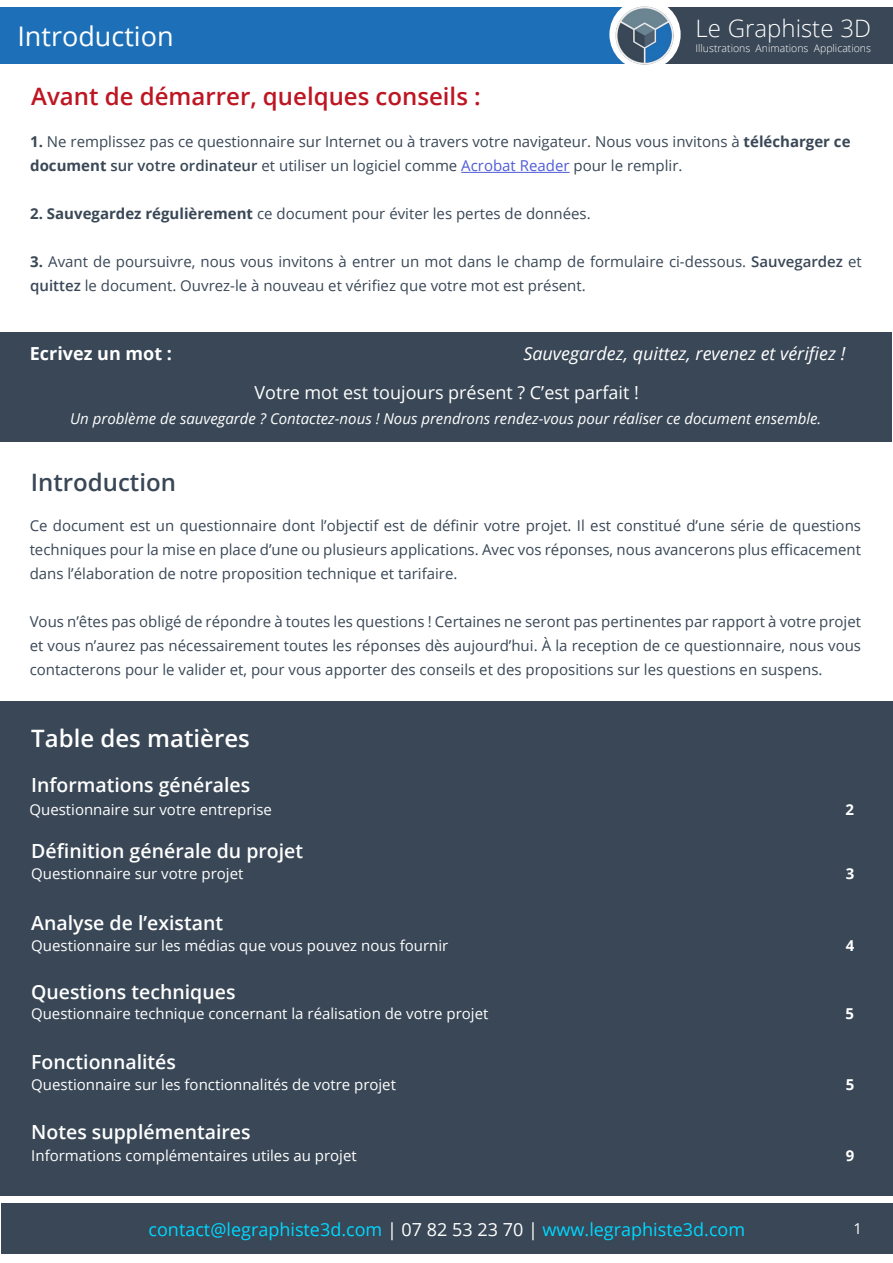
<style>
.page{position:relative;width:893px;height:1263px;background:#fff}
.page>*{position:absolute;margin:0;border:0;box-sizing:border-box;transform-origin:0 0}
.t1{font:27px "Open Sans";color:#fff}
.t2{font:600 24px "Open Sans";color:#bd1622}
.t3{font:600 24px "Open Sans";color:#fff}
.t4{font:300 24px "Open Sans";color:#fff}
.t5{font:600 24px "Open Sans";color:#394756}
.t6{font:600 19.5px "Open Sans";color:#fff}
.t7{font:18px "Open Sans";color:#00d8ff}
.t8{font:18px "Open Sans";color:#fff}
.t9{font:italic 18px "Open Sans";color:#fff}
.t10{font:700 18px "Open Sans";color:#fff}
.t11{font:15px/24px "Open Sans";color:#394756;text-align:justify}
.t12{font:15px "Open Sans";color:#fff}
.t13{font:italic 15px "Open Sans";color:#fff}
.t14{font:700 15px "Open Sans";color:#fff}
.t15{font:300 10.5px "Open Sans";color:#fff}
.s1{font-weight:700}
.s2{font-weight:600}
.s3{color:#4f5cd6}
.s4{color:#fff}
</style>
<div class="page">
<div style="left:0;top:7px;width:893px;height:56px;background:#394756"></div>
<div style="left:0;top:7px;width:645px;height:56px;background:#1d6fb8"></div>
<svg style="left:609px;top:15px;width:72px;height:49px"></svg>
<div style="left:1px;top:1203px;width:892px;height:51px;background:#394756"></div>
<img style="left:614px;top:6px;width:61px;height:59px">
<div style="left:0;top:701px;width:892px;height:494px;background:#394756"></div>
<div style="left:0;top:333px;width:891px;height:109px;background:#394756"></div>
<hr style="left:461px;top:172px;width:109px;height:1px;background:#4f5cd6">
<h1 class="t1" style="left:17px;top:17px;width:158px">Introduction</h1>
<h2 class="t2" style="left:31px;top:80px;width:451px">Avant de démarrer, quelques conseils :</h2>
<h2 class="t4" style="left:695px;top:12px;width:177px">Le Graphiste 3D</h2>
<p class="t15" style="left:695px;top:41px;width:177px">Illustrations Animations Applications</p>
<p class="t11" style="left:30px;top:129px;width:822px"><span class="s1">1.</span> Ne remplissez pas ce questionnaire sur Internet ou à travers votre navigateur. Nous vous invitons à <span class="s1">télécharger ce document</span> <span class="s2">sur votre ordinateur</span> et utiliser un logiciel comme <span class="s3">Acrobat Reader</span> pour le remplir.</p>
<p class="t11" style="left:30px;top:201px;width:562px"><span class="s1">2. Sauvegardez régulièrement</span> ce document pour éviter les pertes de données.</p>
<p class="t11" style="left:30px;top:249px;width:833px"><span class="s1">3.</span> Avant de poursuivre, nous vous invitons à entrer un mot dans le champ de formulaire ci-dessous. <span class="s2">Sauvegardez</span> et <span class="s2">quittez</span> le document. Ouvrez-le à nouveau et vérifiez que votre mot est présent.</p>
<p class="t10" style="left:30px;top:341px;width:144px">Ecrivez un mot :</p>
<p class="t9" style="left:523px;top:341px;width:324px">Sauvegardez, quittez, revenez et vérifiez !</p>
<p class="t8" style="left:254px;top:380px;width:386px">Votre mot est toujours présent ? C’est parfait !</p>
<p class="t13" style="left:70px;top:408px;width:753px">Un problème de sauvegarde ? Contactez-nous ! Nous prendrons rendez-vous pour réaliser ce document ensemble.</p>
<h2 class="t5" style="left:31px;top:465px;width:147px">Introduction</h2>
<p class="t11" style="left:30px;top:513px;width:833px">Ce document est un questionnaire dont l’objectif est de définir votre projet. Il est constitué d’une série de questions techniques pour la mise en place d’une ou plusieurs applications. Avec vos réponses, nous avancerons plus efficacement dans l’élaboration de notre proposition technique et tarifaire.</p>
<p class="t11" style="left:30px;top:609px;width:833px">Vous n’êtes pas obligé de répondre à toutes les questions ! Certaines ne seront pas pertinentes par rapport à votre projet et vous n’aurez pas nécessairement toutes les réponses dès aujourd’hui. À la reception de ce questionnaire, nous vous contacterons pour le valider et, pour vous apporter des conseils et des propositions sur les questions en suspens.</p>
<h2 class="t3" style="left:31px;top:721px;width:220px">Table des matières</h2>
<h3 class="t6" style="left:31px;top:771px;width:221px">Informations générales</h3>
<p class="t12" style="left:29px;top:799px;width:244px">Questionnaire sur votre entreprise</p>
<p class="t14" style="left:846px;top:799px;width:10px">2</p>
<h3 class="t6" style="left:31px;top:838px;width:273px">Définition générale du projet</h3>
<p class="t12" style="left:31px;top:863px;width:214px">Questionnaire sur votre projet</p>
<p class="t14" style="left:846px;top:863px;width:10px">3</p>
<h3 class="t6" style="left:31px;top:909px;width:193px">Analyse de l’existant</h3>
<p class="t12" style="left:31px;top:935px;width:419px">Questionnaire sur les médias que vous pouvez nous fournir</p>
<p class="t14" style="left:846px;top:935px;width:10px">4</p>
<h3 class="t6" style="left:31px;top:978px;width:206px">Questions techniques</h3>
<p class="t12" style="left:31px;top:1004px;width:459px">Questionnaire technique concernant la réalisation de votre projet</p>
<p class="t14" style="left:846px;top:1003px;width:10px">5</p>
<h3 class="t6" style="left:31px;top:1049px;width:146px">Fonctionnalités</h3>
<p class="t12" style="left:31px;top:1074px;width:366px">Questionnaire sur les fonctionnalités de votre projet</p>
<p class="t14" style="left:846px;top:1074px;width:10px">5</p>
<h3 class="t6" style="left:31px;top:1119px;width:221px">Notes supplémentaires</h3>
<p class="t12" style="left:31px;top:1145px;width:327px">Informations complémentaires utiles au projet</p>
<p class="t14" style="left:846px;top:1145px;width:10px">9</p>
<p class="t7" style="left:149px;top:1217px;width:598px">contact@legraphiste3d.com <span class="s4">| 07 82 53 23 70 |</span> www.legraphiste3d.com</p>
<p class="t12" style="left:853px;top:1218px;width:10px">1</p>
</div>
